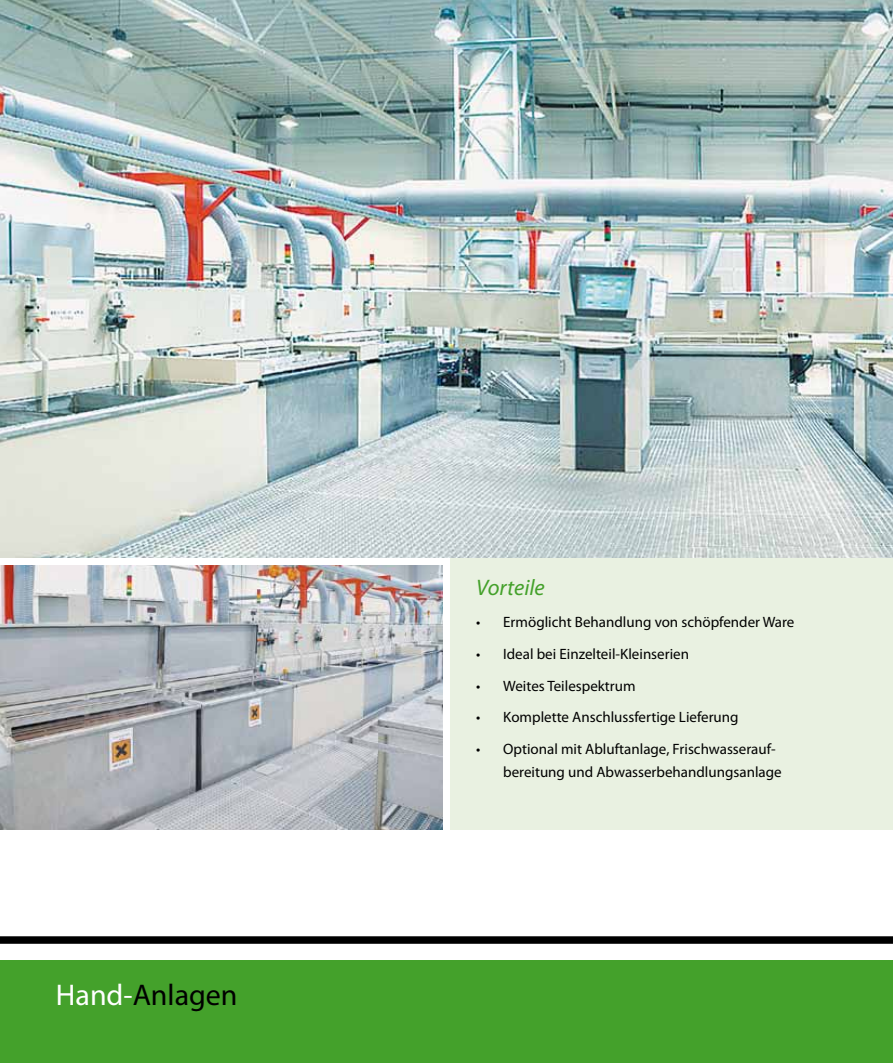
<style>
.page{position:relative;width:893px;height:1063px;background:#fff}
.page>*{position:absolute;margin:0;border:0;box-sizing:border-box;transform-origin:0 0}
.t1{font:30px "Myriad Pro";color:#000}
.t2{font:italic 22.5px "Myriad Pro";color:#44a12b}
.t3{font:15px/22.5px "Myriad Pro";color:#000}
.s1{color:#fff}
</style>
<div class="page">
<div style="left:0;top:961px;width:893px;height:102px;background:#44a12b"></div>
<div style="left:0;top:936px;width:893px;height:8px;background:#000"></div>
<div style="left:451px;top:557px;width:442px;height:272px;background:#e9f1e1"></div>
<img style="left:0;top:566px;width:442px;height:263px">
<img style="left:0;top:0;width:893px;height:557px">
<h1 class="t1" style="left:56px;top:977px;width:183px"><span class="s1">Hand-</span>Anlagen</h1>
<h2 class="t2" style="left:476px;top:574px;width:70px">Vorteile</h2>
<p class="t3" style="left:476px;top:610px;width:320px">• Ermöglicht Behandlung von schöpfender Ware</p>
<p class="t3" style="left:476px;top:642px;width:214px">• Ideal bei Einzelteil-Kleinserien</p>
<p class="t3" style="left:476px;top:674px;width:161px">• Weites Teilespektrum</p>
<p class="t3" style="left:476px;top:706px;width:264px">• Komplette Anschlussfertige Lieferung</p>
<p class="t3" style="left:503px;top:738px;width:280px;text-indent:-27px">• Optional mit Abluftanlage, Frischwasserauf&shy;bereitung und Abwasserbehandlungsanlage</p>
</div>
